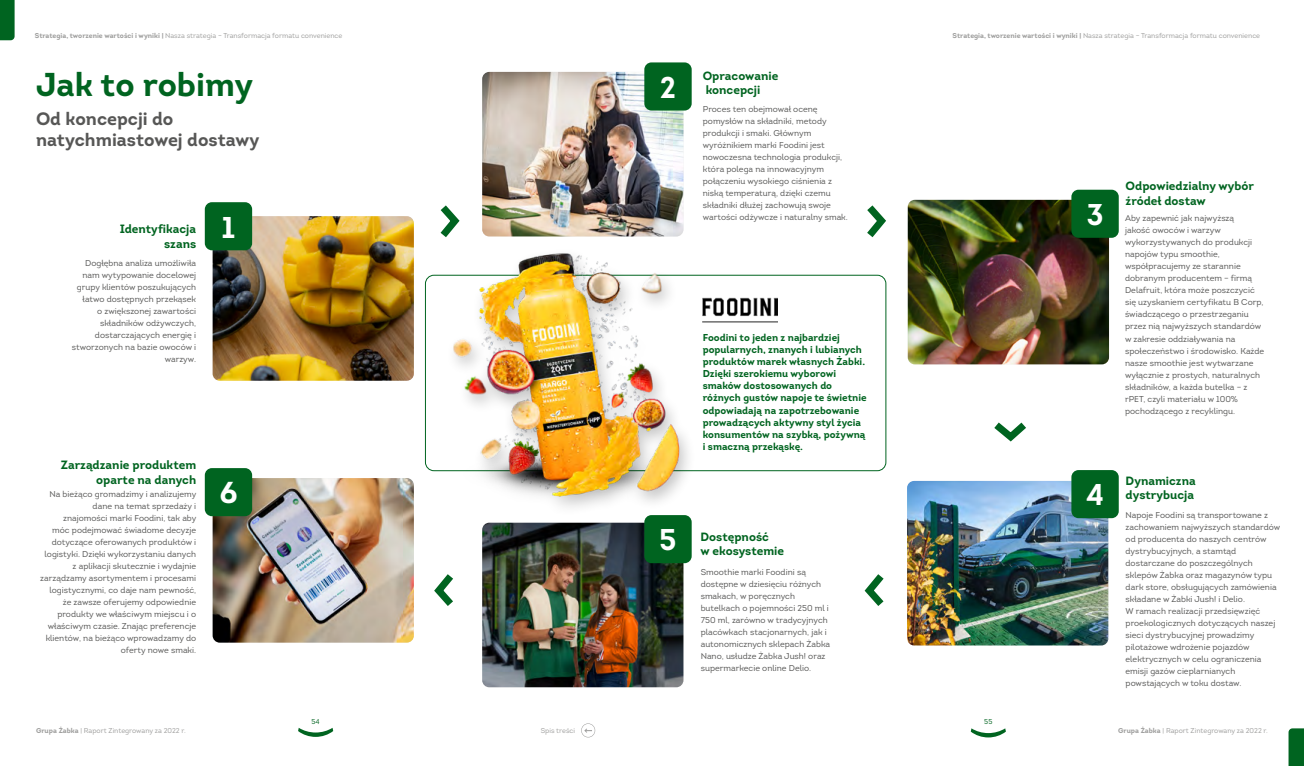
<style>
.page{position:relative;width:1304px;height:766px;background:#fff}
.page>*{position:absolute;margin:0;border:0;box-sizing:border-box;transform-origin:0 0}
.t1{font:700 33px "Intro";color:#006420}
.t2{font:700 30px "Intro";color:#fff}
.t3{font:700 18px/21.6px "Intro";color:#575756}
.t4{font:700 12px/14.4px "Intro";color:#006420}
.t5{font:700 10px/12px "Intro";color:#006420}
.t6{font:8.5px/12px "Intro";color:#575756}
.t7{font:7px "Intro";color:#9d9d9c}
.t8{font:7px "Intro";color:#006420}
.s1{font-weight:700}
</style>
<div class="page">
<svg style="left:298px;top:727px;width:35px;height:9px"></svg>
<svg style="left:971px;top:728px;width:35px;height:9px"></svg>
<svg style="left:0;top:0;width:15px;height:40px"></svg>
<svg style="left:1288px;top:728px;width:16px;height:37px"></svg>
<img style="left:213px;top:216px;width:201px;height:164px">
<img style="left:482px;top:72px;width:201px;height:164px">
<img style="left:908px;top:200px;width:201px;height:164px">
<img style="left:213px;top:478px;width:201px;height:164px">
<img style="left:482px;top:522px;width:201px;height:165px">
<img style="left:907px;top:481px;width:201px;height:164px">
<div style="left:205px;top:202px;width:47px;height:48px;background:#006420;border-radius:7px"></div>
<div style="left:644px;top:62px;width:48px;height:48px;background:#006420;border-radius:7px"></div>
<div style="left:1071px;top:190px;width:48px;height:48px;background:#006420;border-radius:7px"></div>
<div style="left:1071px;top:470px;width:48px;height:48px;background:#006420;border-radius:7px"></div>
<div style="left:644px;top:515px;width:48px;height:48px;background:#006420;border-radius:7px"></div>
<div style="left:205px;top:468px;width:47px;height:48px;background:#006420;border-radius:7px"></div>
<svg style="left:864px;top:574px;width:20px;height:32px"></svg>
<svg style="left:867px;top:205px;width:19px;height:33px"></svg>
<svg style="left:994px;top:422px;width:32px;height:20px"></svg>
<svg style="left:434px;top:574px;width:19px;height:32px"></svg>
<svg style="left:440px;top:205px;width:20px;height:32px"></svg>
<div style="left:445px;top:247px;width:251px;height:269px;background:#000;opacity:.23"></div>
<img style="left:447px;top:247px;width:234px;height:274px">
<img style="left:703px;top:274px;width:74px;height:49px">
<svg style="left:581px;top:723px;width:14px;height:14px"></svg>
<p class="t7" style="left:35px;top:32px;width:309px"><span class="s1">Strategia, tworzenie wartości i wyniki |</span> Nasza strategia – Transformacja formatu convenience</p>
<p class="t7" style="left:953px;top:32px;width:309px"><span class="s1">Strategia, tworzenie wartości i wyniki |</span> Nasza strategia – Transformacja formatu convenience</p>
<p class="t1" style="left:36px;top:63px;width:219px">Jak to robimy</p>
<p class="t3" style="left:36px;top:107px;width:225px">Od koncepcji do natychmiastowej dostawy</p>
<p class="t4" style="left:120px;top:222px;width:78px;text-align:right">Identyfikacja szans</p>
<p class="t6" style="left:72px;top:257px;width:126px;text-align:right">Dogłębna analiza umożliwiła nam wytypowanie docelowej grupy klientów poszukujących łatwo dostępnych przekąsek<br>o zwiększonej zawartości składników odżywczych, dostarczających energię i stworzonych na bazie owoców i warzyw.</p>
<p class="t2" style="left:222px;top:208px;width:15px">1</p>
<p class="t4" style="left:61px;top:457px;width:137px;text-align:right">Zarządzanie produktem oparte na danych</p>
<p class="t6" style="left:40px;top:488px;width:158px;text-align:right">Na bieżąco gromadzimy i analizujemy dane na temat sprzedaży i<br>znajomości marki Foodini, tak aby<br>móc podejmować świadome decyzje dotyczące oferowanych produktów i logistyki. Dzięki wykorzystaniu danych z aplikacji skutecznie i wydajnie zarządzamy asortymentem i procesami logistycznymi, co daje nam pewność, że zawsze oferujemy odpowiednie produkty we właściwym miejscu i o właściwym czasie. Znając preferencje klientów, na bieżąco wprowadzamy do oferty nowe smaki.</p>
<p class="t2" style="left:219px;top:473px;width:20px">6</p>
<p class="t2" style="left:660px;top:68px;width:18px">2</p>
<p class="t4" style="left:703px;top:68px;width:77px">Opracowanie</p>
<p class="t4" style="left:706px;top:82px;width:56px">koncepcji</p>
<p class="t6" style="left:703px;top:103px;width:147px">Proces ten obejmował ocenę pomysłów na składniki, metody produkcji i smaki. Głównym wyróżnikiem marki Foodini jest nowoczesna technologia produkcji, która polega na innowacyjnym połączeniu wysokiego ciśnienia z niską temperaturą, dzięki czemu składniki dłużej zachowują swoje wartości odżywcze i naturalny smak.</p>
<p class="t5" style="left:703px;top:332px;width:165px">Foodini to jeden z najbardziej popularnych, znanych i lubianych produktów marek własnych Żabki.<br>Dzięki szerokiemu wyborowi smaków dostosowanych do różnych gustów napoje te świetnie odpowiadają na zapotrzebowanie prowadzących aktywny styl życia konsumentów na szybką, pożywną</p>
<p class="t5" style="left:703px;top:440px;width:102px">i smaczną przekąskę.</p>
<p class="t2" style="left:659px;top:520px;width:19px">5</p>
<p class="t4" style="left:701px;top:529px;width:85px">Dostępność<br>w ekosystemie</p>
<p class="t6" style="left:701px;top:565px;width:131px">Smoothie marki Foodini są dostępne w dziesięciu różnych smakach, w poręcznych butelkach o pojemności 250 ml i<br>750 ml, zarówno w tradycyjnych placówkach stacjonarnych, jak i autonomicznych sklepach Żabka<br>Nano, usłudze Żabka Jush! oraz supermarkecie online Delio.</p>
<p class="t8" style="left:312px;top:716px;width:10px">54</p>
<p class="t8" style="left:984px;top:717px;width:10px">55</p>
<p class="t2" style="left:1086px;top:195px;width:19px">3</p>
<p class="t4" style="left:1126px;top:179px;width:130px">Odpowiedzialny wybór źródeł dostaw</p>
<p class="t6" style="left:1125px;top:212px;width:129px">Aby zapewnić jak najwyższą jakość owoców i warzyw wykorzystywanych do produkcji napojów typu smoothie,</p>
<p class="t6" style="left:1125px;top:260px;width:141px">współpracujemy ze starannie dobranym producentem – firmą<br>Delafruit, która może poszczycić się uzyskaniem certyfikatu B Corp, świadczącego o przestrzeganiu przez nią najwyższych standardów w zakresie oddziaływania na społeczeństwo i środowisko. Każde nasze smoothie jest wytwarzane wyłącznie z prostych, naturalnych składników, a każda butelka – z rPET, czyli materiału w 100% pochodzącego z recyklingu.</p>
<p class="t2" style="left:1086px;top:475px;width:20px">4</p>
<p class="t4" style="left:1126px;top:473px;width:72px">Dynamiczna dystrybucja</p>
<p class="t6" style="left:1126px;top:509px;width:156px">Napoje Foodini są transportowane z zachowaniem najwyższych standardów od producenta do naszych centrów dystrybucyjnych, a stamtąd dostarczane do poszczególnych sklepów Żabka oraz magazynów typu dark store, obsługujących zamówienia składane w Żabki Jush! i Delio.</p>
<p class="t6" style="left:1126px;top:605px;width:151px">W ramach realizacji przedsięwzięć proekologicznych dotyczących naszej sieci dystrybucyjnej prowadzimy pilotażowe wdrożenie pojazdów elektrycznych w celu ograniczenia emisji gazów cieplarnianych powstających w toku dostaw.</p>
<p class="t7" style="left:36px;top:726px;width:151px"><span class="s1">Grupa Żabka</span> | Raport Zintegrowany za 2022 r.</p>
<p class="t7" style="left:1118px;top:726px;width:151px"><span class="s1">Grupa Żabka</span> | Raport Zintegrowany za 2022 r.</p>
<p class="t7" style="left:541px;top:726px;width:36px">Spis treści</p>
</div>
